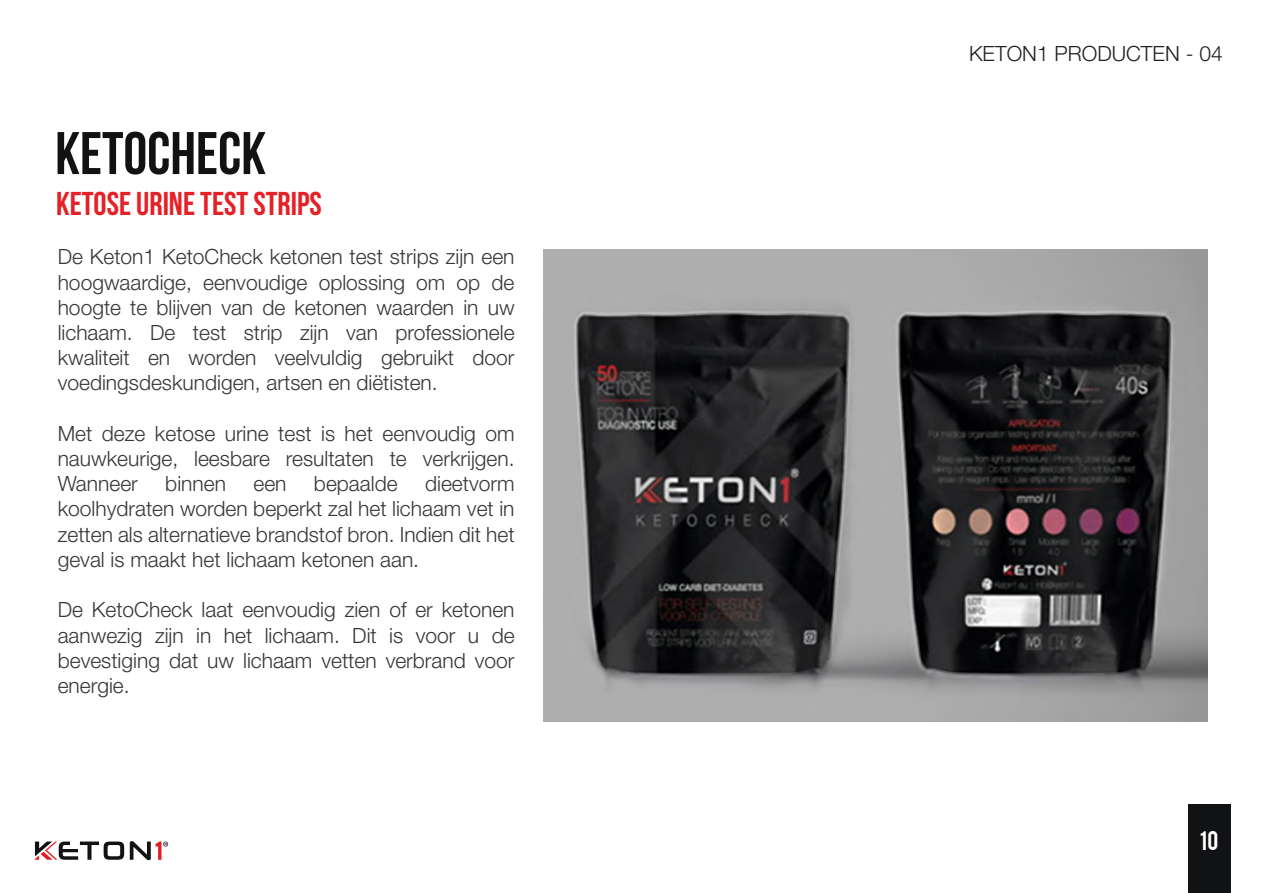
<style>
.page{position:relative;width:1263px;height:893px;background:#fff}
.page>*{position:absolute;margin:0;border:0;box-sizing:border-box;transform-origin:0 0}
.t1{font:60px "Bebas Neue";color:#111213}
.t2{font:33px "Bebas Neue";color:#e42127}
.t3{font:300 21px/25.2px "Helvetica Neue LT Pro";color:#393535;text-align:justify}
.t4{font:300 21px "Helvetica Neue LT Pro";color:#241f1f}
.t5{font:21px "Bebas";color:#fff}
</style>
<div class="page">
<div style="left:1188px;top:804px;width:42px;height:89px;background:#111213"></div>
<svg style="left:35px;top:841px;width:89px;height:19px"></svg>
<svg style="left:130px;top:841px;width:38px;height:19px"></svg>
<img style="left:543px;top:250px;width:664px;height:472px">
<h1 class="t1" style="left:55px;top:120px;width:212px">KETOCHECK</h1>
<h2 class="t2" style="left:56px;top:186px;width:267px">KETOSE URINE TEST STRIPS</h2>
<p class="t3" style="left:58px;top:244px;width:458px">De Keton1 KetoCheck ketonen test strips zijn een hoogwaardige, eenvoudige oplossing om op de hoogte te blijven van de ketonen waarden in uw lichaam. De test strip zijn van professionele kwaliteit en worden veelvuldig gebruikt door voedingsdeskundigen, artsen en diëtisten.</p>
<p class="t3" style="left:58px;top:420px;width:458px">Met deze ketose urine test is het eenvoudig om nauwkeurige, leesbare resultaten te verkrijgen.<br>Wanneer</p>
<p class="t3" style="left:58px;top:471px;width:458px;text-indent:367px">dieetvorm koolhydraten worden beperkt zal het lichaam vet in zetten als alternatieve brandstof bron. Indien dit het geval is maakt het lichaam ketonen aan.</p>
<p class="t3" style="left:58px;top:597px;width:458px">De KetoCheck laat eenvoudig zien of er ketonen aanwezig zijn in het lichaam. Dit is voor u de bevestiging dat uw lichaam vetten verbrand voor energie.</p>
<p class="t3" style="left:165px;top:471px;width:62px">binnen</p>
<p class="t3" style="left:253px;top:471px;width:35px">een</p>
<p class="t3" style="left:314px;top:471px;width:85px">bepaalde</p>
<p class="t4" style="left:969px;top:41px;width:255px">KETON1 PRODUCTEN - 04</p>
<p class="t5" style="left:1200px;top:825px;width:20px">10</p>
</div>
